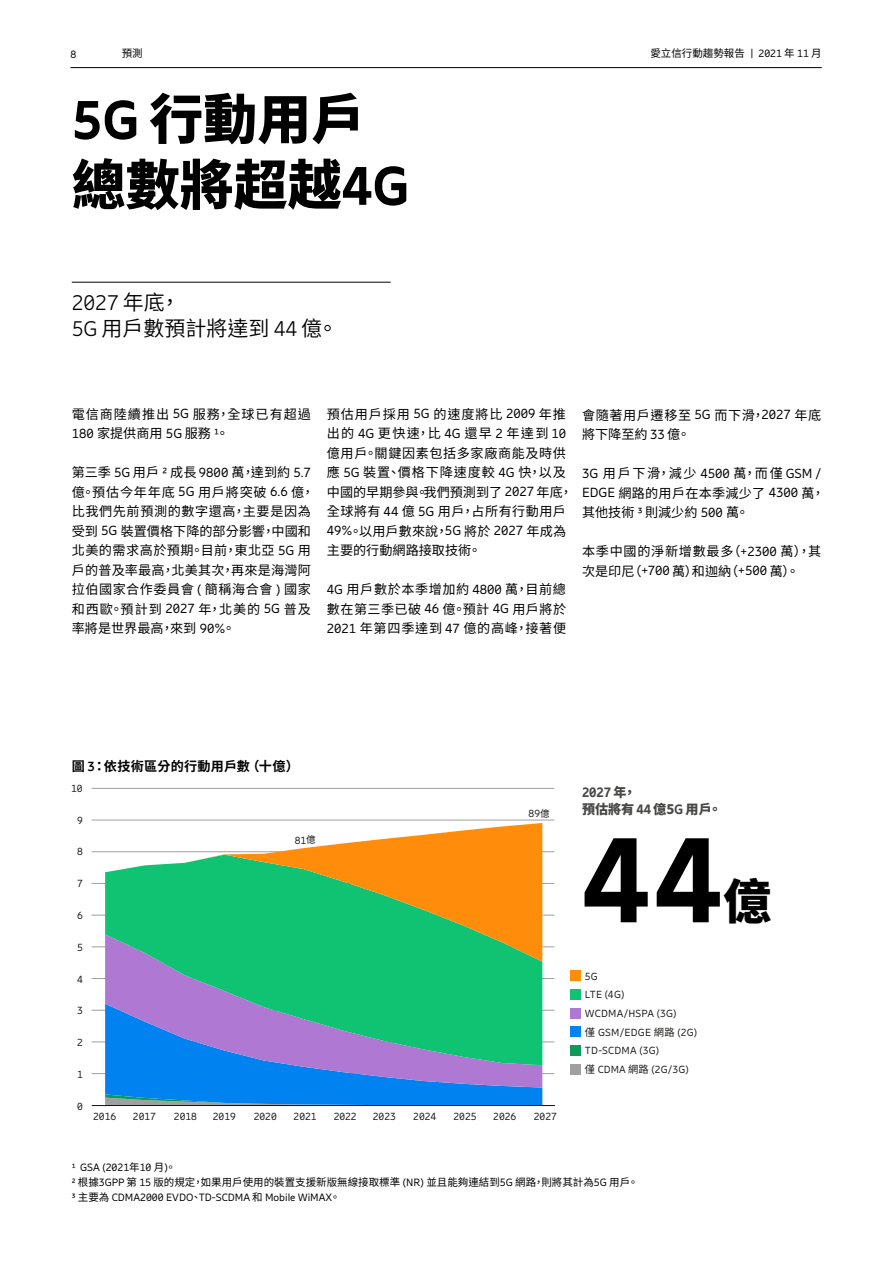
<style>
.page{position:relative;width:893px;height:1263px;background:#fff}
.page>*{position:absolute;margin:0;border:0;box-sizing:border-box;transform-origin:0 0}
.t1{font:800 120px "Ericsson Hilda";color:#000}
.t2{font:900 54px/66px "Noto Sans CJ Ktc";color:#000}
.t3{font:900 48px "Noto Sans CJ Ktc";color:#000}
.t4{font:600 21px "Noto Sans CJ Ktc";color:#000}
.t5{font:300 21px "Ericsson Hilda";color:#000}
.t6{font:13.2px/19.5px "Noto Sans CJ Ktc";letter-spacing:.04em;color:#000}
.t7{font:13.2px/19.5px "Noto Sans CJ Ktc";letter-spacing:.02em;color:#000}
.t8{font:13.2px/19.5px "Noto Sans CJ Ktc";letter-spacing:.07em;color:#000}
.t9{font:700 13.2px "Noto Sans CJ Ktc";letter-spacing:.015em;color:#000}
.t10{font:900 13.2px "Noto Sans CJ Ktc";letter-spacing:-.005em;color:#474746}
.t11{font:800 13.2px "Ericsson Hilda";color:#474746}
.t12{font:10.5px "Noto Sans CJ Ktc";color:#000}
.t13{font:10.5px "Ericsson Hilda";color:#000}
.t14{font:10.2px/18.8px "Ericsson Hilda";letter-spacing:.02em;color:#1c1c1b}
.t15{font:10.2px "Ericsson Hilda";color:#181818}
.s1{font-family:"Ericsson Hilda"}
.s2{font-family:"Ericsson Hilda";font-weight:800}
.s3{font-family:"Noto Sans CJ Ktc";font-weight:600}
.s4{font-family:"Ericsson Hilda";font-weight:300}
.s5{font-family:"Noto Sans CJ Ktc";font-size:9.6px}
.s6{font-family:"Noto Sans CJ Ktc";font-weight:900}
.s7{font-family:"Noto Sans CJ Ktc"}
</style>
<div class="page">
<hr style="left:71px;top:67px;width:751px;height:1px;background:#000">
<hr style="left:92px;top:851px;width:462px;height:1px;background:#a0a0a0">
<hr style="left:92px;top:1073px;width:462px;height:1px;background:#a0a0a0">
<hr style="left:92px;top:1010px;width:462px;height:1px;background:#a0a0a0">
<hr style="left:92px;top:1041px;width:462px;height:1px;background:#a0a0a0">
<hr style="left:92px;top:978px;width:462px;height:1px;background:#a0a0a0">
<hr style="left:92px;top:788px;width:462px;height:1px;background:#a0a0a0">
<hr style="left:92px;top:820px;width:462px;height:1px;background:#a0a0a0">
<hr style="left:92px;top:883px;width:462px;height:1px;background:#a0a0a0">
<hr style="left:92px;top:915px;width:462px;height:1px;background:#a0a0a0">
<hr style="left:92px;top:946px;width:462px;height:1px;background:#a0a0a0">
<div style="left:570px;top:970px;width:11px;height:11px;background:#ff8c0a"></div>
<div style="left:570px;top:989px;width:11px;height:10px;background:#0fc373"></div>
<div style="left:570px;top:1064px;width:11px;height:10px;background:#a0a0a0"></div>
<div style="left:570px;top:1008px;width:11px;height:10px;background:#af78d2"></div>
<div style="left:570px;top:1027px;width:11px;height:10px;background:#0082f0"></div>
<div style="left:570px;top:1045px;width:11px;height:11px;background:#0c9b5b"></div>
<svg style="left:105px;top:1087px;width:437px;height:18px;background:#0e85e6"></svg>
<svg style="left:105px;top:1065px;width:437px;height:22px;background:#407ee5"></svg>
<svg style="left:105px;top:962px;width:437px;height:103px;background:#44a2a0"></svg>
<svg style="left:105px;top:823px;width:437px;height:139px;fill:#0fc373"></svg>
<hr style="left:92px;top:1105px;width:463px;height:1px;background:#181818">
<hr style="left:72px;top:282px;width:319px;height:1px;background:#000">
<p class="t13" style="left:71px;top:49px;width:7px">8</p>
<p class="t12" style="left:650px;top:47px;width:173px">愛立信行動趨勢報告 <span class="s1">| 2021</span> 年 <span class="s1">11</span> 月</p>
<p class="t12" style="left:122px;top:47px;width:22px">預測</p>
<h2 class="t2" style="left:72px;top:87px;width:339px"><span class="s2">5G</span> 行動用戶總數將超越<span class="s2">4G</span></h2>
<h3 class="t5" style="left:72px;top:291px;width:110px">2027 <span class="s3">年底，</span></h3>
<h3 class="t4" style="left:72px;top:316px;width:268px"><span class="s4">5G</span> 用戶數預計將達到 <span class="s4">44</span> 億。</h3>
<p class="t8" style="left:72px;top:404px;width:241px">電信商陸續推出 <span class="s1">5G</span> 服務，全球已有超過<br><span class="s1">180</span> 家提供商用 <span class="s1">5G</span> 服務 <span class="s1">1</span>。</p>
<p class="t6" style="left:72px;top:463px;width:244px">第三季 <span class="s1">5G</span> 用戶 <span class="s1">2</span> 成長 <span class="s1">9800</span> 萬，達到約 <span class="s1">5.7</span>億。預估今年年底 <span class="s1">5G</span> 用戶將突破 <span class="s1">6.6</span> 億，比我們先前預測的數字還高，主要是因為受到 <span class="s1">5G</span> 裝置價格下降的部分影響，中國和北美的需求高於預期。目前，東北亞 <span class="s1">5G</span> 用戶的普及率最高，北美其次，再來是海灣阿拉伯國家合作委員會 <span class="s1">(</span> 簡稱海合會 <span class="s1">)</span> 國家和西歐。預計到 <span class="s1">2027</span> 年，北美的 <span class="s1">5G</span> 普及率將是世界最高，來到 <span class="s1">90%</span>。</p>
<p class="t6" style="left:327px;top:404px;width:247px">預估用戶採用 <span class="s1">5G</span> 的速度將比 <span class="s1">2009</span> 年推出的 <span class="s1">4G</span> 更快速，比 <span class="s1">4G</span> 還早 <span class="s1">2</span> 年達到 <span class="s1">10</span>億用戶。關鍵因素包括多家廠商能及時供應 <span class="s1">5G</span> 裝置、價格下降速度較 <span class="s1">4G</span> 快，以及中國的早期參與。我們預測到了 <span class="s1">2027</span> 年底，全球將有 <span class="s1">44</span> 億 <span class="s1">5G</span> 用戶，占所有行動用戶<br><span class="s1">49%</span>。以用戶數來說，<span class="s1">5G</span> 將於 <span class="s1">2027</span> 年成為主要的行動網路接取技術。</p>
<p class="t6" style="left:327px;top:580px;width:241px;text-align:justify"><span class="s1">4G</span> 用戶數於本季增加約 <span class="s1">4800</span> 萬，目前總數在第三季已破 <span class="s1">46</span> 億。預計 <span class="s1">4G</span> 用戶將於<span class="s1">2021</span> 年第四季達到 <span class="s1">47</span> 億的高峰，接著便</p>
<p class="t6" style="left:582px;top:405px;width:241px">會隨著用戶遷移至 <span class="s1">5G</span> 而下滑，<span class="s1">2027</span> 年底將下降至約 <span class="s1">33</span> 億。</p>
<p class="t7" style="left:582px;top:464px;width:244px"><span class="s1">3G</span> 用戶下滑，減少 <span class="s1">4500</span> 萬，而僅 <span class="s1">GSM /<br>EDGE</span> 網路的用戶在本季減少了 <span class="s1">4300</span> 萬，其他技術 <span class="s1">3</span> 則減少約 <span class="s1">500</span> 萬。</p>
<p class="t6" style="left:582px;top:542px;width:241px">本季中國的淨新增數最多（<span class="s1">+2300</span> 萬），其次是印尼（<span class="s1">+700</span> 萬）和迦納（<span class="s1">+500</span> 萬）。</p>
<p class="t9" style="left:72px;top:759px;width:229px">圖 <span class="s1">3</span>：依技術區分的行動用戶數（十億）</p>
<p class="t15" style="left:71px;top:782px;width:13px">10</p>
<p class="t15" style="left:77px;top:814px;width:7px">9</p>
<p class="t15" style="left:77px;top:846px;width:7px">8</p>
<p class="t15" style="left:77px;top:878px;width:7px">7</p>
<p class="t15" style="left:77px;top:910px;width:7px">6</p>
<p class="t15" style="left:77px;top:941px;width:7px">5</p>
<p class="t15" style="left:77px;top:973px;width:7px">4</p>
<p class="t15" style="left:77px;top:1005px;width:7px">3</p>
<p class="t15" style="left:77px;top:1037px;width:7px">2</p>
<p class="t15" style="left:77px;top:1068px;width:7px">1</p>
<p class="t15" style="left:77px;top:1100px;width:7px">0</p>
<p class="t14" style="left:295px;top:831px;width:23px">81<span class="s5">億</span></p>
<p class="t14" style="left:529px;top:804px;width:23px">89<span class="s5">億</span></p>
<p class="t15" style="left:93px;top:1110px;width:25px">2016</p>
<p class="t15" style="left:133px;top:1111px;width:25px">2017</p>
<p class="t15" style="left:174px;top:1110px;width:25px">2018</p>
<p class="t15" style="left:213px;top:1110px;width:25px">2019</p>
<p class="t15" style="left:254px;top:1110px;width:25px">2020</p>
<p class="t15" style="left:294px;top:1110px;width:25px">2021</p>
<p class="t15" style="left:334px;top:1110px;width:25px">2022</p>
<p class="t15" style="left:373px;top:1110px;width:25px">2023</p>
<p class="t15" style="left:413px;top:1110px;width:25px">2024</p>
<p class="t15" style="left:454px;top:1110px;width:25px">2025</p>
<p class="t15" style="left:493px;top:1110px;width:25px">2026</p>
<p class="t15" style="left:534px;top:1110px;width:25px">2027</p>
<p class="t11" style="left:582px;top:784px;width:56px">2027 <span class="s6">年，</span></p>
<p class="t10" style="left:582px;top:801px;width:141px">預估將有 <span class="s2">44</span> 億5<span class="s2">G</span> 用戶。</p>
<h1 class="t1" style="left:582px;top:808px;width:141px">4 4</h1>
<h3 class="t3" style="left:723px;top:875px;width:49px">億</h3>
<p class="t14" style="left:585px;top:967px;width:41px">5G<br>LTE (4G)</p>
<p class="t14" style="left:585px;top:1004px;width:114px">WCDMA/HSPA (3G)<br><span class="s7">僅</span> GSM/EDGE <span class="s7">網路</span> (2G)<br>TD-SCDMA (3G)</p>
<p class="t14" style="left:585px;top:1060px;width:106px"><span class="s7">僅</span> CDMA <span class="s7">網路</span> (2G/3G)</p>
<p class="t13" style="left:72px;top:1162px;width:106px">1 GSA (2021<span class="s7">年</span>10 <span class="s7">月</span>)<span class="s7">。</span></p>
<p class="t12" style="left:72px;top:1176px;width:568px"><span class="s1">2</span> 根據<span class="s1">3GPP</span> 第 <span class="s1">15</span> 版的規定，如果用戶使用的裝置支援新版無線接取標準 <span class="s1">(NR)</span> 並且能夠連結到<span class="s1">5G</span> 網路，則將其計為<span class="s1">5G</span> 用戶。</p>
<p class="t13" style="left:72px;top:1192px;width:270px">3 <span class="s7">主要為</span> CDMA2000 EVDO<span class="s7">、</span>TD-SCDMA <span class="s7">和</span> Mobile WiMAX<span class="s7">。</span></p>
</div>
